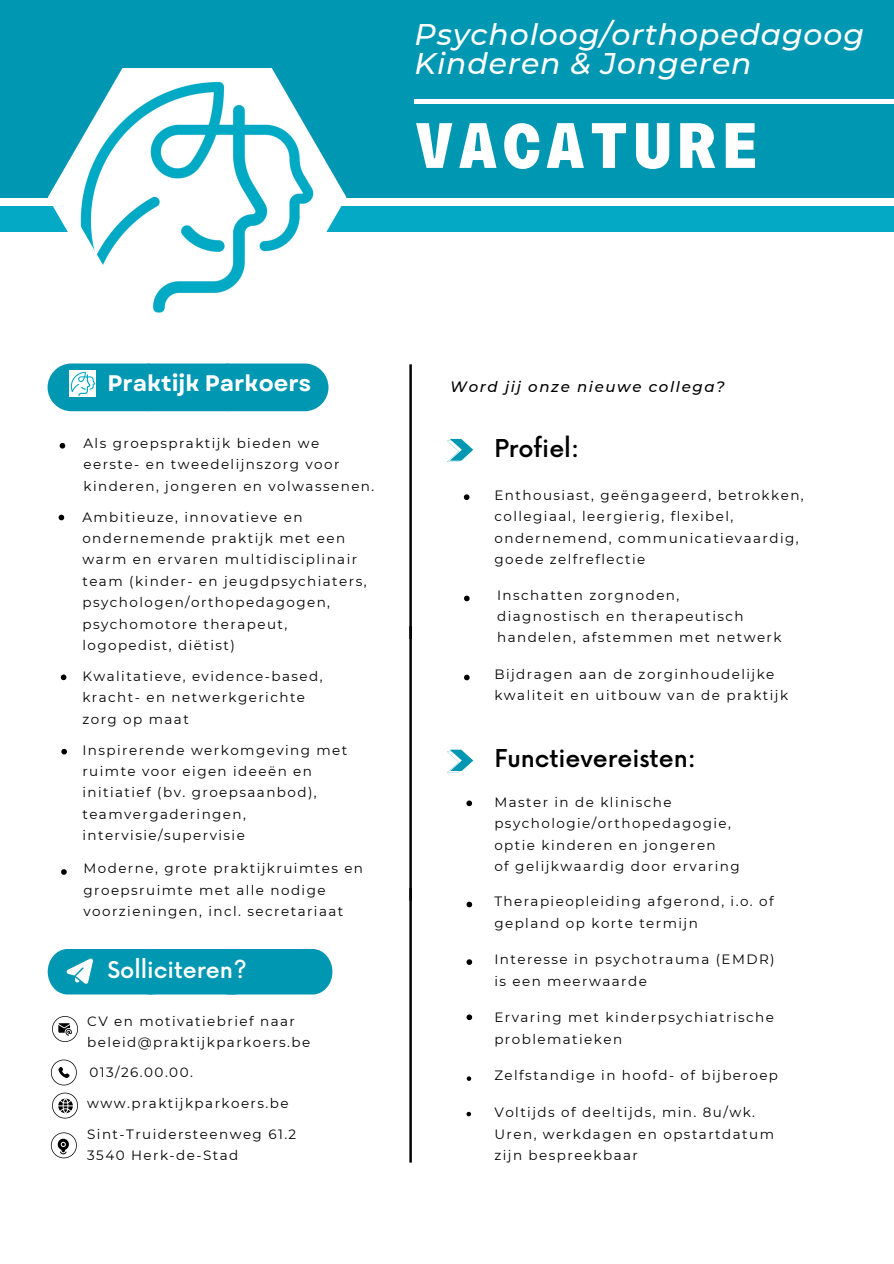
<style>
.page{position:relative;width:894px;height:1264px;background:#fff}
.page>*{position:absolute;margin:0;border:0;box-sizing:border-box;transform-origin:0 0}
.t1{font:900 63px "Lazord Mono";letter-spacing:.075em;color:#fff}
.t2{font:italic 500 29.85px/29.2px "Montserrat";letter-spacing:.03em;color:#fff}
.t3{font:500 24px "Now";color:#000}
.t4{font:700 22.5px "Garet";color:#fff}
.t5{font:500 22.5px "Now";color:#fff}
.t6{font:italic 500 15px "Montserrat";letter-spacing:.105em;color:#000}
.t7{font:13.5px/21.3px "Montserrat";letter-spacing:.105em;color:#000}
</style>
<div class="page">
<div style="left:0;top:0;width:893px;height:102px;background:#0097b2"></div>
<div style="left:0;top:95px;width:893px;height:102px;background:#0097b2"></div>
<div style="left:0;top:206px;width:893px;height:25px;background:#04aac5"></div>
<svg style="left:48px;top:68px;width:298px;height:245px;fill:#f7fbfc"></svg>
<img style="left:64px;top:82px;width:266px;height:230px">
<div style="left:414px;top:99px;width:479px;height:5px;background:#fff"></div>
<svg style="left:51px;top:1132px;width:26px;height:26px"></svg>
<svg style="left:52px;top:1092px;width:26px;height:26px"></svg>
<svg style="left:52px;top:1016px;width:26px;height:25px"></svg>
<svg style="left:51px;top:1059px;width:26px;height:26px"></svg>
<div style="left:48px;top:363px;width:122px;height:48px;background:#0097b2;border-radius:24px"></div>
<div style="left:127px;top:363px;width:122px;height:48px;background:#0097b2;border-radius:24px"></div>
<div style="left:205px;top:363px;width:123px;height:48px;background:#0097b2;border-radius:24px"></div>
<div style="left:48px;top:949px;width:284px;height:45px;background:#0097b2"></div>
<svg style="left:447px;top:439px;width:26px;height:23px"></svg>
<svg style="left:447px;top:749px;width:26px;height:23px"></svg>
<svg style="left:463px;top:494px;width:6px;height:6px"></svg>
<svg style="left:464px;top:595px;width:5px;height:6px"></svg>
<svg style="left:464px;top:674px;width:5px;height:6px"></svg>
<svg style="left:466px;top:1014px;width:6px;height:6px"></svg>
<svg style="left:466px;top:800px;width:6px;height:6px"></svg>
<svg style="left:466px;top:901px;width:6px;height:6px"></svg>
<svg style="left:466px;top:1076px;width:5px;height:4px"></svg>
<svg style="left:466px;top:959px;width:6px;height:5px"></svg>
<hr style="left:409px;top:626px;width:2px;height:274px;background:#010101">
<hr style="left:409px;top:888px;width:2px;height:274px;background:#010101">
<hr style="left:409px;top:364px;width:2px;height:275px;background:#010101">
<img style="left:69px;top:370px;width:26px;height:26px">
<svg style="left:60px;top:443px;width:5px;height:5px"></svg>
<svg style="left:59px;top:514px;width:5px;height:6px"></svg>
<svg style="left:61px;top:748px;width:6px;height:6px"></svg>
<svg style="left:61px;top:869px;width:6px;height:5px"></svg>
<svg style="left:61px;top:674px;width:5px;height:6px"></svg>
<svg style="left:466px;top:1111px;width:5px;height:5px"></svg>
<h1 class="t2" style="left:414px;top:20px;width:450px">Psycholoog/orthopedagoog<br>Kinderen &amp; Jongeren</h1>
<p class="t1" style="left:414px;top:105px;width:346px">VACATURE</p>
<p class="t4" style="left:107px;top:367px;width:205px">Praktijk Parkoers</p>
<p class="t7" style="left:83px;top:432px;width:292px">Als groepspraktijk bieden we eerste- en tweedelijnszorg voor kinderen, jongeren en volwassenen.</p>
<p class="t7" style="left:82px;top:506px;width:285px">Ambitieuze, innovatieve en ondernemende praktijk met een warm en ervaren multidisciplinair team (kinder- en jeugdpsychiaters, psychologen/orthopedagogen, psychomotore therapeut, logopedist, diëtist)</p>
<p class="t7" style="left:82px;top:665px;width:242px">Kwalitatieve, evidence-based,</p>
<h3 class="t7" style="left:82px;top:686px;width:224px">kracht- en netwerkgerichte</h3>
<p class="t7" style="left:82px;top:708px;width:108px">zorg op maat</p>
<p class="t7" style="left:82px;top:739px;width:266px">Inspirerende werkomgeving met ruimte voor eigen ideeën en initiatief (bv. groepsaanbod), teamvergaderingen, intervisie/supervisie</p>
<p class="t7" style="left:83px;top:857px;width:281px">Moderne, grote praktijkruimtes en groepsruimte met alle nodige voorzieningen, incl. secretariaat</p>
<p class="t5" style="left:107px;top:957px;width:141px">Solliciteren?</p>
<p class="t7" style="left:87px;top:1010px;width:224px">CV en motivatiebrief naar beleid@praktijkparkoers.be</p>
<p class="t7" style="left:89px;top:1061px;width:105px">013/26.00.00.</p>
<p class="t7" style="left:87px;top:1092px;width:203px">www.praktijkparkoers.be</p>
<p class="t7" style="left:87px;top:1123px;width:210px">Sint-Truidersteenweg 61.2</p>
<p class="t7" style="left:87px;top:1144px;width:152px">3540 Herk-de-Stad</p>
<p class="t6" style="left:450px;top:377px;width:276px">Word jij onze nieuwe collega?</p>
<h3 class="t3" style="left:494px;top:435px;width:86px">Profiel:</h3>
<p class="t7" style="left:494px;top:484px;width:311px">Enthousiast, geëngageerd, betrokken, collegiaal, leergierig, flexibel, ondernemend, communicatievaardig, goede zelfreflectie</p>
<p class="t7" style="left:497px;top:584px;width:184px">Inschatten zorgnoden,</p>
<p class="t7" style="left:497px;top:605px;width:286px">diagnostisch en therapeutisch handelen, afstemmen met netwerk</p>
<p class="t7" style="left:494px;top:663px;width:295px">Bijdragen aan de zorginhoudelijke kwaliteit en uitbouw van de praktijk</p>
<p class="t3" style="left:494px;top:745px;width:203px">Functievereisten:</p>
<p class="t7" style="left:494px;top:791px;width:238px">Master in de klinische psychologie/orthopedagogie,</p>
<p class="t7" style="left:494px;top:834px;width:223px">optie kinderen en jongeren</p>
<p class="t7" style="left:494px;top:855px;width:247px">of gelijkwaardig door ervaring</p>
<p class="t7" style="left:494px;top:891px;width:281px">Therapieopleiding afgerond, i.o. of gepland op korte termijn</p>
<p class="t7" style="left:494px;top:948px;width:282px">Interesse in psychotrauma (EMDR)</p>
<p class="t7" style="left:494px;top:970px;width:154px">is een meerwaarde</p>
<p class="t7" style="left:494px;top:1006px;width:281px">Ervaring met kinderpsychiatrische problematieken</p>
<p class="t7" style="left:494px;top:1064px;width:285px">Zelfstandige in hoofd- of bijberoep</p>
<p class="t7" style="left:494px;top:1101px;width:281px">Voltijds of deeltijds, min. 8u/wk.<br>Uren, werkdagen en opstartdatum zijn bespreekbaar</p>
</div>
